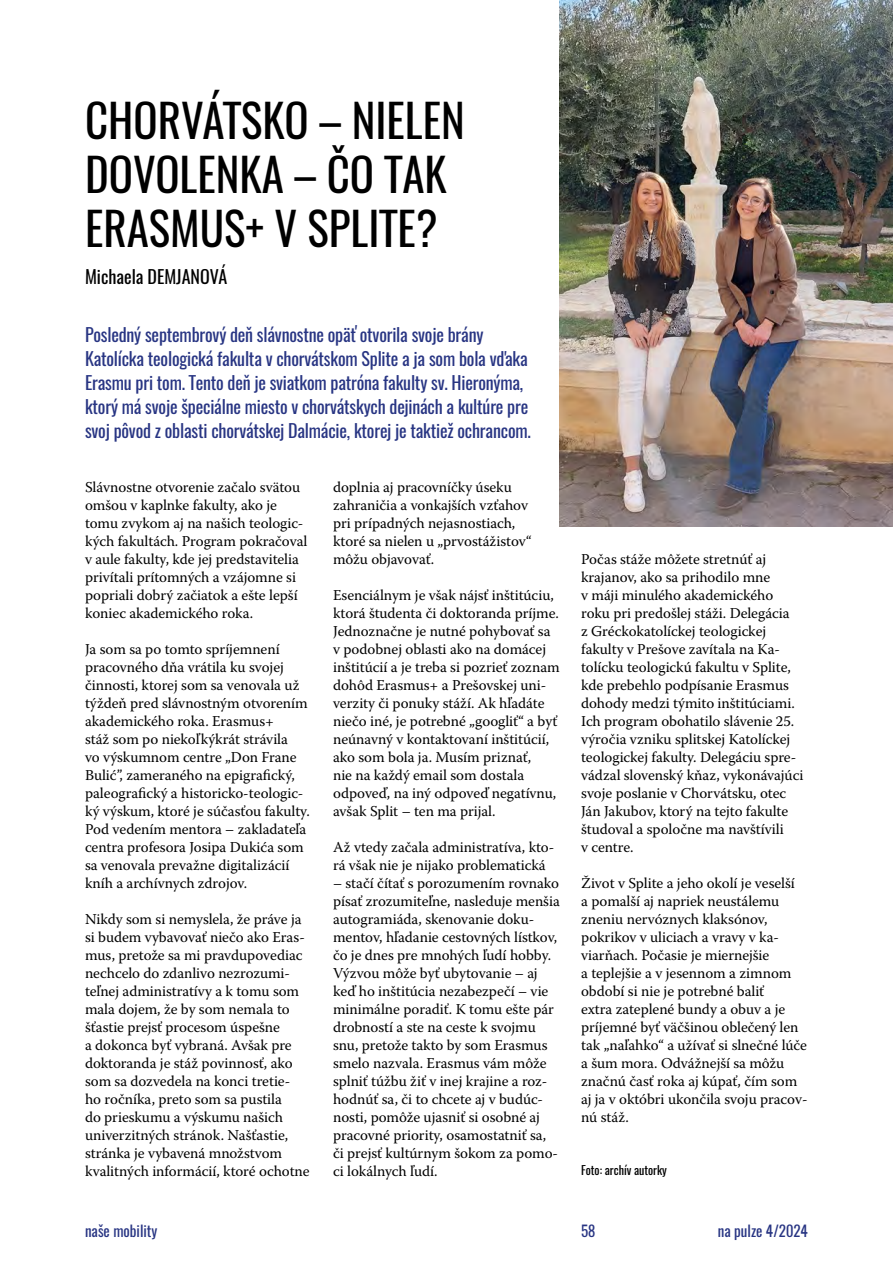
<style>
.page{position:relative;width:893px;height:1263px;background:#fff}
.page>*{position:absolute;margin:0;border:0;box-sizing:border-box;transform-origin:0 0}
.t1{font:45px/54px "Oswald";color:#000}
.t2{font:18px/24px "Oswald";letter-spacing:-.01em;color:#283583}
.t3{font:18px "Oswald";color:#000}
.t4{font:15px/18px "Warnock Pro";letter-spacing:-.005em;color:#000}
.t5{font:15px "Oswald";color:#283583}
.t6{font:12px "Oswald";color:#000}
</style>
<div class="page">
<img style="left:560px;top:0;width:333px;height:527px">
<h1 class="t1" style="left:85px;top:93px;width:381px">CHORVÁTSKO – NIELEN<br>DOVOLENKA – ČO TAK<br>ERASMUS+ V SPLITE?</h1>
<p class="t3" style="left:85px;top:265px;width:144px">Michaela DEMJANOVÁ</p>
<p class="t2" style="left:85px;top:323px;width:447px">Posledný septembrový deň slávnostne opäť otvorila svoje brány Katolícka teologická fakulta v chorvátskom Splite a ja som bola vďaka Erasmu pri tom. Tento deň je sviatkom patróna fakulty sv. Hieronýma, ktorý má svoje špeciálne miesto v chorvátskych dejinách a kultúre pre svoj pôvod z oblasti chorvátskej Dalmácie, ktorej je taktiež ochrancom.</p>
<p class="t4" style="left:85px;top:478px;width:224px">Slávnostne otvorenie začalo svätou omšou v kaplnke fakulty, ako je tomu zvykom aj na našich teologic&shy;kých fakultách. Program pokračoval v aule fakulty, kde jej predstavitelia privítali prítomných a vzájomne si popriali dobrý začiatok a ešte lepší koniec akademického roka.</p>
<p class="t4" style="left:85px;top:640px;width:226px">Ja som sa po tomto spríjemnení pracovného dňa vrátila ku svojej činnosti, ktorej som sa venovala už týždeň pred slávnostným otvorením akademického roka. Erasmus+<br>stáž som po niekoľkýkrát strávila<br>vo výskumnom centre „Don Frane Bulić”, zameraného na epigrafický, paleografický a historicko-teologic&shy;ký výskum, ktoré je súčasťou fakulty.<br>Pod vedením mentora – zakladateľa centra profesora Josipa Dukića som sa venovala prevažne digitalizácií kníh a archívnych zdrojov.</p>
<p class="t4" style="left:85px;top:910px;width:226px">Nikdy som si nemyslela, že práve ja si budem vybavovať niečo ako Eras&shy;mus, pretože sa mi pravdupovediac nechcelo do zdanlivo nezrozumi&shy;teľnej administratívy a k tomu som mala dojem, že by som nemala to šťastie prejsť procesom úspešne<br>a dokonca byť vybraná. Avšak pre doktoranda je stáž povinnosť, ako som sa dozvedela na konci tretie&shy;ho ročníka, preto som sa pustila<br>do prieskumu a výskumu našich univerzitných stránok. Našťastie, stránka je vybavená množstvom kvalitných informácií, ktoré ochotne</p>
<p class="t4" style="left:333px;top:478px;width:200px">doplnia aj pracovníčky úseku zahraničia a vonkajších vzťahov pri prípadných nejasnostiach, ktoré sa nielen u „prvostážistov“ môžu objavovať.</p>
<p class="t4" style="left:333px;top:586px;width:228px">Esenciálnym je však nájsť inštitúciu, ktorá študenta či doktoranda príjme.<br>Jednoznačne je nutné pohybovať sa v podobnej oblasti ako na domácej inštitúcií a je treba si pozrieť zoznam dohôd Erasmus+ a Prešovskej uni&shy;verzity či ponuky stáží. Ak hľadáte niečo iné, je potrebné „googliť“ a byť neúnavný v kontaktovaní inštitúcií, ako som bola ja. Musím priznať,<br>nie na každý email som dostala odpoveď, na iný odpoveď negatívnu, avšak Split – ten ma prijal.</p>
<p class="t4" style="left:333px;top:838px;width:223px">Až vtedy začala administratíva, kto&shy;rá však nie je nijako problematická</p>
<p class="t4" style="left:333px;top:874px;width:228px">– stačí čítať s porozumením rovnako písať zrozumiteľne, nasleduje menšia autogramiáda, skenovanie doku&shy;mentov, hľadanie cestovných lístkov, čo je dnes pre mnohých ľudí hobby.<br>Výzvou môže byť ubytovanie – aj keď ho inštitúcia nezabezpečí – vie minimálne poradiť. K tomu ešte pár drobností a ste na ceste k svojmu snu, pretože takto by som Erasmus smelo nazvala. Erasmus vám môže splniť túžbu žiť v inej krajine a roz&shy;hodnúť sa, či to chcete aj v budúc&shy;nosti, pomôže ujasniť si osobné aj pracovné priority, osamostatniť sa, či prejsť kultúrnym šokom za pomo&shy;ci lokálnych ľudí.</p>
<p class="t4" style="left:581px;top:550px;width:224px">Počas stáže môžete stretnúť aj krajanov, ako sa prihodilo mne<br>v máji minulého akademického roku pri predošlej stáži. Delegácia<br>z Gréckokatolíckej teologickej fakulty v Prešove zavítala na Ka&shy;tolícku teologickú fakultu v Splite, kde prebehlo podpísanie Erasmus dohody medzi týmito inštitúciami.<br>Ich program obohatilo slávenie 25. výročia vzniku splitskej Katolíckej teologickej fakulty. Delegáciu spre&shy;vádzal slovenský kňaz, vykonávajúci svoje poslanie v Chorvátsku, otec Ján Jakubov, ktorý na tejto fakulte študoval a spoločne ma navštívili<br>v centre.</p>
<p class="t4" style="left:581px;top:874px;width:228px">Život v Splite a jeho okolí je veselší<br>a pomalší aj napriek neustálemu zneniu nervóznych klaksónov, pokrikov v uliciach a vravy v ka&shy;viarňach. Počasie je miernejšie<br>a teplejšie a v jesennom a zimnom období si nie je potrebné baliť<br>extra zateplené bundy a obuv a je príjemné byť väčšinou oblečený len tak „naľahko“ a užívať si slnečné lúče a šum mora. Odvážnejší sa môžu značnú časť roka aj kúpať, čím som aj ja v októbri ukončila svoju pracov&shy;nú stáž.</p>
<p class="t6" style="left:581px;top:1162px;width:87px">Foto: archív autorky</p>
<p class="t5" style="left:85px;top:1220px;width:74px">naše mobility</p>
<p class="t5" style="left:581px;top:1220px;width:16px">58</p>
<p class="t5" style="left:718px;top:1220px;width:92px">na pulze 4/2024</p>
</div>
